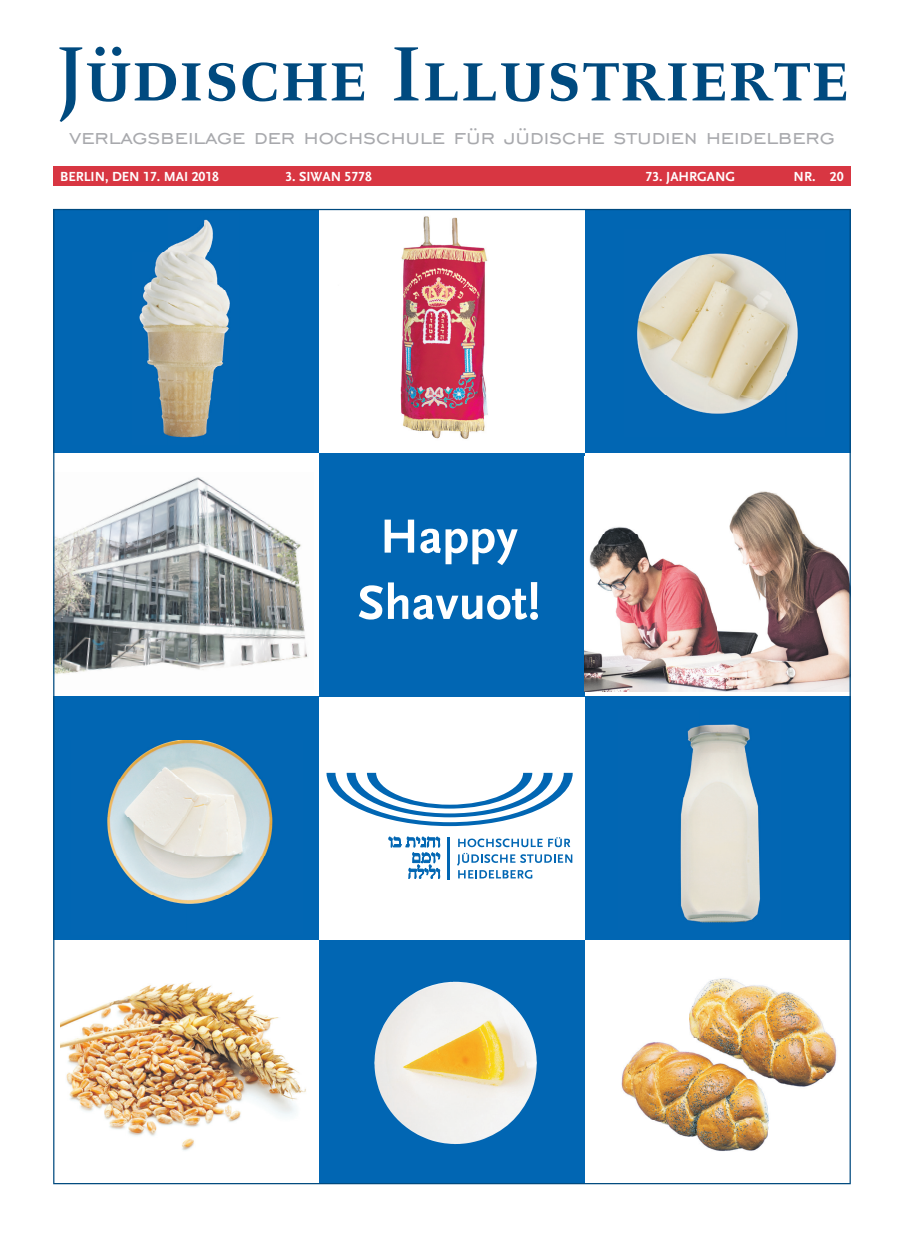
<style>
.page{position:relative;width:904px;height:1241px;background:#fff}
.page>*{position:absolute;margin:0;border:0;box-sizing:border-box;transform-origin:0 0}
.t1{font:700 85px "Celeste Caps";letter-spacing:.01em;color:#004a7f}
.t2{font:700 50px/66.2px "Scala Sans";color:#fff;text-align:center}
.t3{font:26.25px "Engravers Gothic BT";color:#a8a9ad}
.t4{font:700 13.75px "Scala Sans Caps";color:#fff}
</style>
<div class="page">
<div style="left:53px;top:166px;width:797px;height:20px;background:#d83642"></div>
<img style="left:53px;top:209px;width:797px;height:974px">
<h1 class="t1" style="left:55px;top:27px;width:795px">Jüdische Illustrierte</h1>
<p class="t3" style="left:69px;top:122px;width:767px">verlagsbeilage der hochschule für jüdische studien heidelberg</p>
<p class="t4" style="left:60px;top:168px;width:160px">BERLIN, DEN 17. MAI 2018</p>
<p class="t4" style="left:285px;top:168px;width:88px">3. SIWAN 5778</p>
<p class="t4" style="left:645px;top:168px;width:91px">73. JAHRGANG</p>
<p class="t4" style="left:793px;top:168px;width:52px">NR. 20</p>
<h2 class="t2" style="left:358px;top:504px;width:184px">Happy<br>Shavuot!</h2>
</div>
